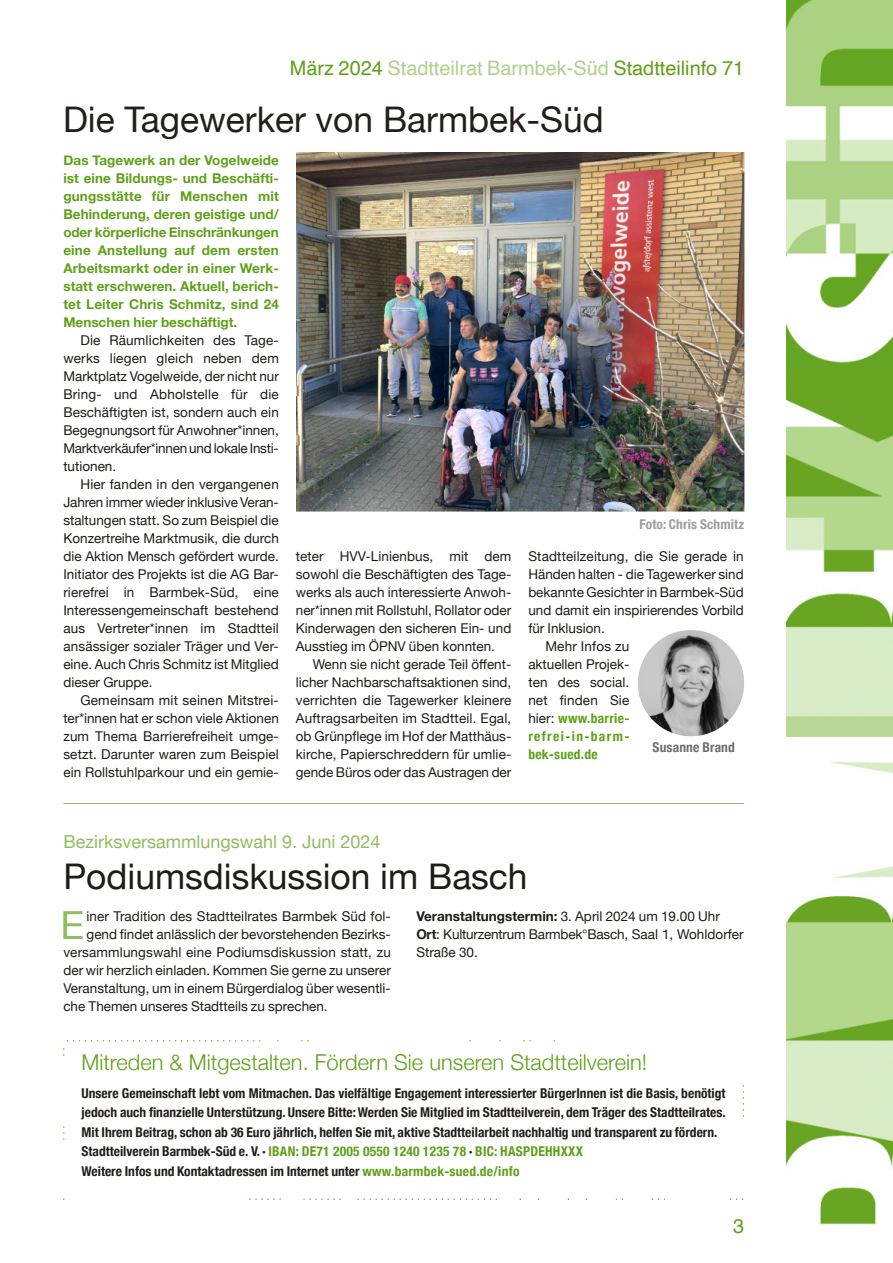
<style>
.page{position:relative;width:893px;height:1263px;background:#fff}
.page>*{position:absolute;margin:0;border:0;box-sizing:border-box;transform-origin:0 0}
.t1{font:38.7px "Helvetica Neue";color:#8fbd5e}
.t2{font:35.4px "Helvetica Neue";color:#231e1c}
.t3{font:35.4px "Helvetica Neue";color:#1d1c18}
.t4{font:300 21.9px "Helvetica Neue";color:#5fa019}
.t5{font:19.8px "Helvetica";color:#5fa019}
.t6{font:18px "Helvetica Neue";color:#8fbd5e}
.t7{font:13.5px "Helvetica Neue";color:#1d1c18}
.t8{font:700 condensed 13.5px "Helvetica Neue";color:#231e1c}
.t9{font:700 13.5px "Helvetica Neue";letter-spacing:.005em;color:#5fa019}
.t10{font:700 condensed 13.5px "Helvetica Neue";letter-spacing:.02em;color:#5fa019}
.t11{font:700 13.5px "Helvetica Neue";color:#1d1c18}
.t12{font:700 condensed 13.5px "Helvetica Neue";letter-spacing:.01em;color:#9d9d9c}
.t13{font:700 condensed 13.5px "Helvetica Neue";letter-spacing:.1em;color:#5fa019}
.t14{font:700 condensed 13.5px "Helvetica Neue";letter-spacing:.01em;color:#6e6e70}
.s1{color:#afd08c}
.s2{font-weight:400;font-stretch:normal;color:#1d1c18}
.s3{font-weight:400}
.s4{font-weight:700}
.s5{color:#231e1c}
.s6{color:#5fa019}
</style>
<div class="page">
<img style="left:787px;top:0;width:106px;height:1225px">
<hr style="left:63px;top:803px;width:681px;height:1px;background:#8fbd5e">
<img style="left:296px;top:152px;width:448px;height:359px">
<img style="left:638px;top:630px;width:106px;height:106px">
<p class="t5" style="left:290px;top:60px;width:456px">März 2024 <span class="s1">Stadtteilrat Barmbek-Süd</span> Stadtteilinfo 71</p>
<p class="t2" style="left:63px;top:98px;width:542px">Die Tagewerker von Barmbek-Süd</p>
<p class="t9" style="left:63px;top:151px;width:217px">Das Tagewerk an der Vogelweide</p>
<p class="t9" style="left:63px;top:169px;width:217px">ist eine Bildungs- und Beschäfti-</p>
<p class="t9" style="left:63px;top:187px;width:217px">gungsstätte für Menschen mit</p>
<p class="t9" style="left:63px;top:205px;width:217px">Behinderung, deren geistige und/</p>
<p class="t9" style="left:63px;top:223px;width:217px">oder körperliche Einschränkungen</p>
<p class="t9" style="left:63px;top:241px;width:217px">eine Anstellung auf dem ersten</p>
<p class="t9" style="left:63px;top:259px;width:217px">Arbeitsmarkt oder in einer Werk-</p>
<p class="t9" style="left:63px;top:277px;width:217px">statt erschweren. Aktuell, berich-</p>
<p class="t9" style="left:63px;top:295px;width:217px">tet Leiter Chris Schmitz, sind 24</p>
<p class="t9" style="left:63px;top:313px;width:175px">Menschen hier beschäftigt.</p>
<p class="t7" style="left:80px;top:332px;width:200px">Die Räumlichkeiten des Tage-</p>
<p class="t7" style="left:63px;top:350px;width:217px">werks liegen gleich neben dem</p>
<p class="t7" style="left:63px;top:368px;width:217px">Marktplatz Vogelweide, der nicht nur</p>
<p class="t7" style="left:63px;top:386px;width:217px">Bring- und Abholstelle für die</p>
<p class="t7" style="left:63px;top:404px;width:217px">Beschäftigten ist, sondern auch ein</p>
<p class="t7" style="left:63px;top:422px;width:217px">Begegnungsort für Anwohner*innen,</p>
<p class="t7" style="left:63px;top:440px;width:217px">Marktverkäufer*innen und lokale Insti-</p>
<p class="t7" style="left:63px;top:458px;width:54px">tutionen.</p>
<p class="t7" style="left:80px;top:476px;width:200px">Hier fanden in den vergangenen</p>
<p class="t7" style="left:63px;top:494px;width:217px">Jahren immer wieder inklusive Veran-</p>
<p class="t7" style="left:63px;top:512px;width:217px">staltungen statt. So zum Beispiel die</p>
<p class="t7" style="left:63px;top:530px;width:217px">Konzertreihe Marktmusik, die durch</p>
<p class="t7" style="left:63px;top:548px;width:217px">die Aktion Mensch gefördert wurde.</p>
<p class="t7" style="left:63px;top:566px;width:217px">Initiator des Projekts ist die AG Bar-</p>
<p class="t7" style="left:63px;top:584px;width:217px">rierefrei in Barmbek-Süd, eine</p>
<p class="t7" style="left:63px;top:602px;width:217px">Interessengemeinschaft bestehend</p>
<p class="t7" style="left:63px;top:620px;width:217px">aus Vertreter*innen im Stadtteil</p>
<p class="t7" style="left:63px;top:638px;width:217px">ansässiger sozialer Träger und Ver-</p>
<p class="t7" style="left:63px;top:656px;width:217px">eine. Auch Chris Schmitz ist Mitglied</p>
<p class="t7" style="left:63px;top:674px;width:91px">dieser Gruppe.</p>
<p class="t7" style="left:80px;top:692px;width:200px">Gemeinsam mit seinen Mitstrei-</p>
<p class="t7" style="left:63px;top:710px;width:217px">ter*innen hat er schon viele Aktionen</p>
<p class="t7" style="left:63px;top:728px;width:217px">zum Thema Barrierefreiheit umge-</p>
<p class="t7" style="left:63px;top:746px;width:217px">setzt. Darunter waren zum Beispiel</p>
<p class="t7" style="left:63px;top:764px;width:217px">ein Rollstuhlparkour und ein gemie-</p>
<p class="t7" style="left:296px;top:548px;width:217px">teter HVV-Linienbus, mit dem</p>
<p class="t7" style="left:296px;top:566px;width:217px">sowohl die Beschäftigten des Tage-</p>
<p class="t7" style="left:296px;top:584px;width:217px">werks als auch interessierte Anwoh-</p>
<p class="t7" style="left:296px;top:602px;width:217px">ner*innen mit Rollstuhl, Rollator oder</p>
<p class="t7" style="left:296px;top:620px;width:217px">Kinderwagen den sicheren Ein- und</p>
<p class="t7" style="left:296px;top:638px;width:201px">Ausstieg im ÖPNV üben konnten.</p>
<p class="t7" style="left:313px;top:656px;width:200px">Wenn sie nicht gerade Teil öffent-</p>
<p class="t7" style="left:296px;top:674px;width:217px">licher Nachbarschaftsaktionen sind,</p>
<p class="t7" style="left:296px;top:692px;width:217px">verrichten die Tagewerker kleinere</p>
<p class="t7" style="left:296px;top:710px;width:217px">Auftragsarbeiten im Stadtteil. Egal,</p>
<p class="t7" style="left:296px;top:728px;width:217px">ob Grünpflege im Hof der Matthäus-</p>
<p class="t7" style="left:296px;top:746px;width:217px">kirche, Papierschreddern für umlie-</p>
<p class="t7" style="left:296px;top:764px;width:217px">gende Büros oder das Austragen der</p>
<p class="t12" style="left:640px;top:516px;width:106px">Foto: Chris Schmitz</p>
<p class="t7" style="left:528px;top:548px;width:217px">Stadtteilzeitung, die Sie gerade in</p>
<p class="t7" style="left:528px;top:566px;width:217px">Händen halten - die Tagewerker sind</p>
<p class="t7" style="left:528px;top:584px;width:217px">bekannte Gesichter in Barmbek-Süd</p>
<p class="t7" style="left:528px;top:602px;width:217px">und damit ein inspirierendes Vorbild</p>
<p class="t7" style="left:528px;top:620px;width:78px">für Inklusion.</p>
<p class="t7" style="left:545px;top:638px;width:85px">Mehr Infos zu</p>
<p class="t7" style="left:528px;top:656px;width:103px">aktuellen Projek-</p>
<p class="t7" style="left:528px;top:674px;width:103px">ten des social.</p>
<p class="t7" style="left:528px;top:692px;width:103px">net finden Sie</p>
<p class="t10" style="left:528px;top:710px;width:103px"><span class="s2">hier:</span> www.barrie-</p>
<p class="t13" style="left:528px;top:728px;width:103px">refrei-in-barm-</p>
<p class="t10" style="left:528px;top:746px;width:71px">bek-sued.de</p>
<p class="t14" style="left:653px;top:739px;width:84px">Susanne Brand</p>
<p class="t6" style="left:63px;top:831px;width:319px">Bezirksversammlungswahl 9. Juni 2024</p>
<p class="t3" style="left:63px;top:855px;width:466px">Podiumsdiskussion im Basch</p>
<p class="t1" style="left:60px;top:902px;width:25px">E</p>
<p class="t7" style="left:87px;top:908px;width:306px">iner Tradition des Stadtteilrates Barmbek Süd fol-</p>
<p class="t7" style="left:87px;top:926px;width:306px">gend findet anlässlich der bevorstehenden Bezirks-</p>
<p class="t7" style="left:63px;top:944px;width:329px">versammlungswahl eine Podiumsdiskussion statt, zu</p>
<p class="t7" style="left:63px;top:962px;width:329px">der wir herzlich einladen. Kommen Sie gerne zu unserer</p>
<p class="t7" style="left:63px;top:980px;width:329px">Veranstaltung, um in einem Bürgerdialog über wesentli-</p>
<p class="t7" style="left:63px;top:998px;width:266px">che Themen unseres Stadtteils zu sprechen.</p>
<p class="t11" style="left:416px;top:907px;width:305px">Veranstaltungstermin: <span class="s3">3. April 2024 um 19.00 Uhr</span></p>
<p class="t7" style="left:416px;top:926px;width:329px"><span class="s4">Ort</span>: Kulturzentrum Barmbek°Basch, Saal 1, Wohldorfer</p>
<p class="t7" style="left:416px;top:944px;width:63px">Straße 30.</p>
<p class="t4" style="left:82px;top:1049px;width:567px">Mitreden &amp; Mitgestalten. Fördern Sie unseren Stadtteilverein!</p>
<p class="t8" style="left:82px;top:1085px;width:646px">Unsere Gemeinschaft lebt vom Mitmachen. Das vielfältige Engagement interessierter BürgerInnen ist die Basis, benötigt</p>
<p class="t8" style="left:82px;top:1104px;width:646px">jedoch auch finanzielle Unterstützung. Unsere Bitte: Werden Sie Mitglied im Stadtteilverein, dem Träger des Stadtteilrates.</p>
<p class="t8" style="left:82px;top:1124px;width:637px">Mit Ihrem Beitrag, schon ab 36 Euro jährlich, helfen Sie mit, aktive Stadtteilarbeit nachhaltig und transparent zu fördern.</p>
<p class="t10" style="left:82px;top:1143px;width:503px"><span class="s5">Stadtteilverein Barmbek-Süd e. V. ·</span> IBAN: DE71 2005 0550 1240 1235 78 <span class="s5">·</span> BIC: HASPDEHHXXX</p>
<p class="t8" style="left:82px;top:1163px;width:439px">Weitere Infos und Kontaktadressen im Internet unter <span class="s6">www.barmbek-sued.de/info</span></p>
<p class="t5" style="left:733px;top:1218px;width:13px">3</p>
</div>
